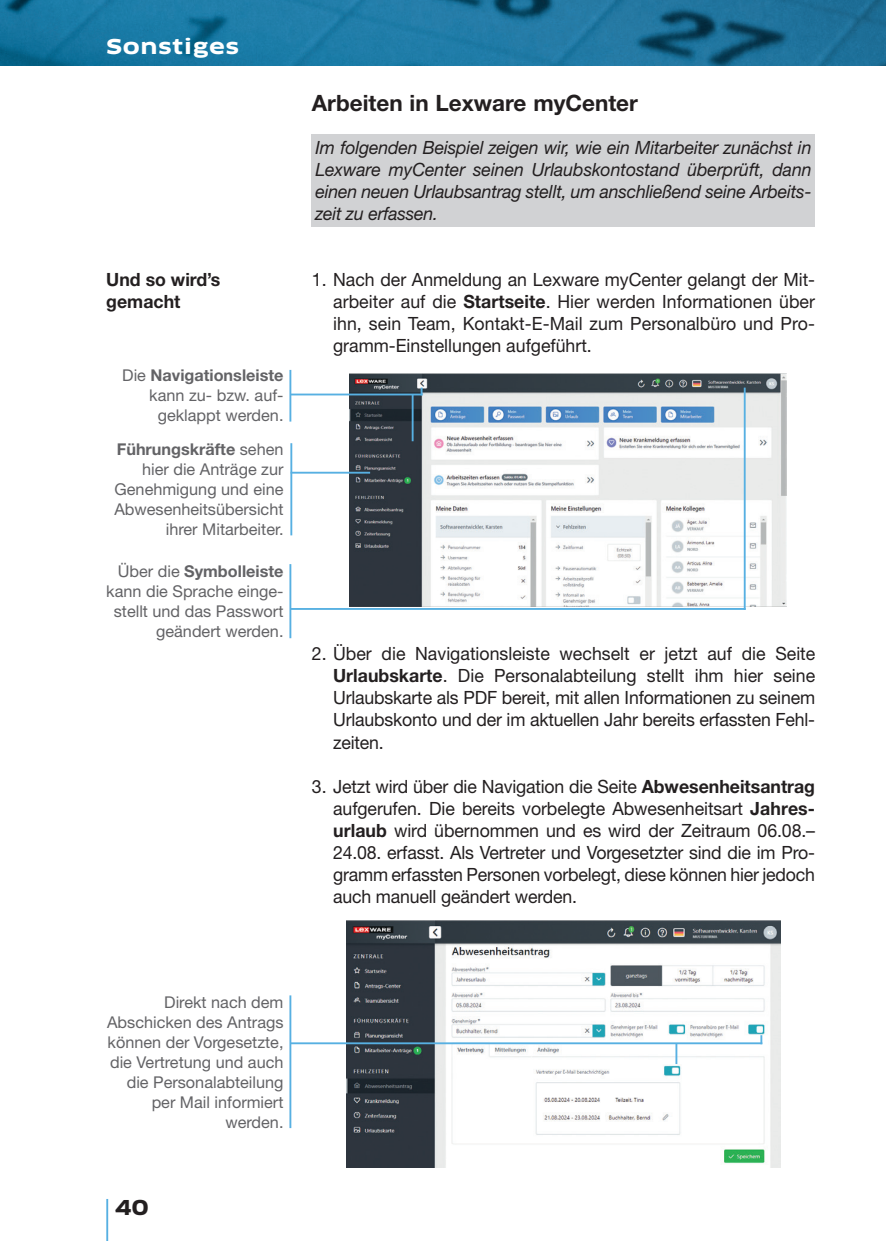
<style>
.page{position:relative;width:886px;height:1241px;background:#fff}
.page>*{position:absolute;margin:0;border:0;box-sizing:border-box;transform-origin:0 0}
.Headline_9{font:700 22.5px "Helvetica Neue LT Std";color:#231f20}
.t1{font:700 20px "Clan Pro Extd";letter-spacing:.025em;color:#fff}
.t2{font:700 20px "Clan Pro Extd";color:#231f20}
.Copy_Aufzählung{font:18.25px/22px "Helvetica Neue LT Std";letter-spacing:-.01em;color:#231f20;text-align:justify}
.Copy_Kasten{font:italic 18.25px/22px "Helvetica Neue LT Std";letter-spacing:-.01em;color:#231f20;text-align:justify}
.Subline_links{font:700 18.25px/22px "Helvetica Neue LT Std";color:#231f20}
.Screen-Text_rechts{font:16.25px/20px "Helvetica Neue LT Std";color:#636366;text-align:right}
.s1{font-weight:700}
</style>
<div class="page">
<img style="left:0;top:0;width:886px;height:65px">
<hr style="left:106px;top:1198px;width:2px;height:42px;background:#57b0e2">
<div style="left:312px;top:134px;width:503px;height:92px;background:#d1d2d4"></div>
<hr style="left:289px;top:995px;width:2px;height:132px;background:#57b0e2">
<img style="left:346px;top:920px;width:435px;height:247px">
<img style="left:350px;top:373px;width:436px;height:233px">
<hr style="left:290px;top:1042px;width:472px;height:2px;background:#57b0e2">
<hr style="left:675px;top:1043px;width:2px;height:20px;background:#57b0e2">
<svg style="left:760px;top:1035px;width:2px;height:8px"></svg>
<hr style="left:289px;top:564px;width:2px;height:74px;background:#57b0e2">
<hr style="left:290px;top:608px;width:456px;height:1px;background:#57b0e2">
<hr style="left:744px;top:387px;width:2px;height:222px;background:#57b0e2">
<hr style="left:289px;top:370px;width:2px;height:51px;background:#57b0e2">
<hr style="left:291px;top:393px;width:131px;height:2px;background:#57b0e2">
<hr style="left:412px;top:395px;width:2px;height:46px;background:#57b0e2">
<hr style="left:290px;top:443px;width:2px;height:92px;background:#57b0e2">
<hr style="left:291px;top:471px;width:79px;height:2px;background:#57b0e2">
<p class="t1" style="left:106px;top:34px;width:134px">Sonstiges</p>
<p class="Subline_links" style="left:106px;top:268px;width:116px">Und so wird’s gemacht</p>
<p class="Screen-Text_rechts" style="left:122px;top:365px;width:163px">Die <span class="s1">Navigationsleiste </span>kann zu- bzw. auf&shy;geklappt werden.</p>
<p class="Screen-Text_rechts" style="left:114px;top:439px;width:171px"><span class="s1">Führungskräfte</span> sehen hier die Anträge zur<br>Genehmigung und eine<br>Abwesenheitsübersicht ihrer Mitarbeiter.</p>
<p class="Screen-Text_rechts" style="left:106px;top:561px;width:179px">Über die <span class="s1">Symbolleiste </span>kann die Sprache einge&shy;stellt und das Passwort geändert werden.</p>
<p class="Headline_9" style="left:312px;top:89px;width:328px">Arbeiten in Lexware myCenter</p>
<p class="Copy_Kasten" style="left:315px;top:136px;width:498px">Im folgenden Beispiel zeigen wir, wie ein Mitarbeiter zunächst in Lexware myCenter seinen Urlaubskontostand überprüft, dann einen neuen Urlaubsantrag stellt, um anschließend seine Arbeits&shy;zeit zu erfassen.</p>
<p class="Copy_Aufzählung" style="left:333px;top:268px;width:483px;text-indent:-21px">1. Nach der Anmeldung an Lexware myCenter gelangt der Mit&shy;arbeiter auf die <span class="s1">Startseite</span>. Hier werden Informationen über ihn, sein Team, Kontakt-E-Mail zum Personalbüro und Pro&shy;gramm-Einstellungen aufgeführt.</p>
<p class="Copy_Aufzählung" style="left:333px;top:642px;width:484px;text-indent:-21px">2. Über die Navigationsleiste wechselt er jetzt auf die Seite <span class="s1">Urlaubskarte</span>. Die Personalabteilung stellt ihm hier seine Urlaubskarte als PDF bereit, mit allen Informationen zu seinem Urlaubskonto und der im aktuellen Jahr bereits erfassten Fehl&shy;zeiten.</p>
<p class="Copy_Aufzählung" style="left:333px;top:774px;width:483px;text-indent:-21px">3. Jetzt wird über die Navigation die Seite <span class="s1">Abwesenheitsantrag </span>aufgerufen. Die bereits vorbelegte Abwesenheitsart <span class="s1">Jahres&shy;urlaub</span> wird übernommen und es wird der Zeitraum 06.08.– 24.08. erfasst. Als Vertreter und Vorgesetzter sind die im Pro&shy;gramm erfassten Personen vorbelegt, diese können hier jedoch auch manuell geändert werden.</p>
<p class="Screen-Text_rechts" style="left:107px;top:991px;width:178px">Direkt nach dem<br>Abschicken des Antrags können der Vorgesetzte, die Vertretung und auch die Personalabteilung per Mail informiert werden.</p>
<p class="t2" style="left:114px;top:1194px;width:36px">40</p>
</div>
